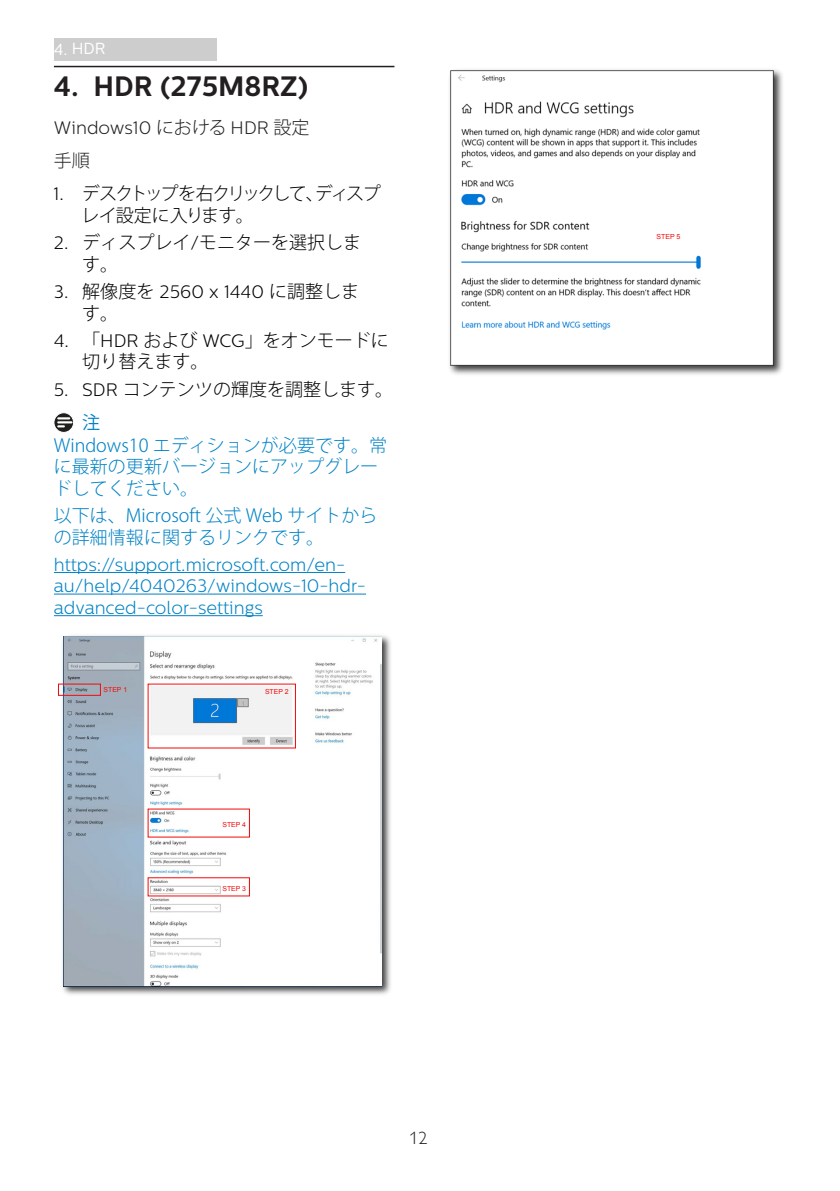
<style>
.page{position:relative;width:840px;height:1191px;background:#fff}
.page>*{position:absolute;margin:0;border:0;box-sizing:border-box;transform-origin:0 0}
.t1{font:700 28px "Centrale Sans";color:#231f20}
.Note_body{font:300 18px/21.6px "Centrale Sans";color:#0082c5}
.Note_body-2{font:300 18px/21.6px "Koz Go Std";color:#0082c5}
.t2{font:300 18px/21.6px "Koz Go Std";color:#000}
.t3{font:300 18px/21.6px "Koz Go Std";letter-spacing:-.085em;color:#000}
.t4{font:300 18px/21.6px "Centrale Sans";color:#000}
.chapter-paragraph{font:300 18px "Centrale Sans";color:#231f20}
.t5{font:300 18px "Gill Alt One";color:#231f20}
.chapter-paragraph-2{font:300 18px "Koz Go Std";color:#231f20}
.Heading_4_Blue{font:18px "Koz Go Std";color:#0082c5}
.t6{font:16px "Centrale Sans";color:#fff}
.t7{font:7px "Arial";color:#f20a0a}
.t8{font:6.8px "Arial";color:#f20a0a}
.s1{font-family:"Koz Go Std"}
.s2{font-family:"Centrale Sans"}
</style>
<div class="page">
<div style="left:54px;top:38px;width:162px;height:23px;background:#cdcdcd"></div>
<hr style="left:54px;top:66px;width:340px;height:1px;background:#231f20">
<hr style="left:54px;top:572px;width:291px;height:1px;background:#0082c5">
<hr style="left:54px;top:593px;width:312px;height:1px;background:#0082c5">
<hr style="left:54px;top:615px;width:209px;height:1px;background:#0082c5">
<svg style="left:54px;top:413px;width:20px;height:19px"></svg>
<div style="left:54px;top:413px;width:20px;height:19px;border:1px solid #fff;border-radius:50%"></div>
<svg style="left:58px;top:417px;width:13px;height:10px"></svg>
<img style="left:59px;top:635px;width:332px;height:360px">
<img style="left:63px;top:636px;width:318px;height:350px">
<img style="left:449px;top:69px;width:334px;height:306px">
<img style="left:450px;top:71px;width:322px;height:294px">
<p class="t6" style="left:54px;top:39px;width:53px">4. HDR</p>
<p class="t1" style="left:54px;top:69px;width:255px">4. HDR (275M8RZ)</p>
<p class="chapter-paragraph" style="left:54px;top:118px;width:257px">Windows10 <span class="s1">における</span> HDR <span class="s1">設定</span></p>
<p class="chapter-paragraph-2" style="left:54px;top:149px;width:37px">手順</p>
<p class="t3" style="left:81px;top:183px;width:301px;text-indent:-27px"><span class="s2">1.</span> デスクトップを右クリックして、ディスプレイ設定に入ります。</p>
<p class="t2" style="left:82px;top:232px;width:280px;text-indent:-28px"><span class="s2">2.</span> ディスプレイ<span class="s2">/</span>モニターを選択します。</p>
<p class="t4" style="left:82px;top:281px;width:278px;text-indent:-28px">3. <span class="s1">解像度を</span> 2560 x 1440 <span class="s1">に調整します。</span></p>
<p class="t2" style="left:82px;top:330px;width:308px;text-indent:-28px"><span class="s2">4.</span> 「<span class="s2">HDR</span> および <span class="s2">WCG</span>」をオンモードに切り替えます。</p>
<p class="t2" style="left:54px;top:378px;width:340px"><span class="s2">5. SDR</span> コンテンツの輝度を調整します。</p>
<p class="Heading_4_Blue" style="left:82px;top:411px;width:19px">注</p>
<p class="Note_body-2" style="left:54px;top:435px;width:334px">Windows10 エディションが必要です。常に最新の更新バージョンにアップグレードしてください。</p>
<p class="Note_body-2" style="left:54px;top:505px;width:325px">以下は、Microsoft 公式 Web サイトからの詳細情報に関するリンクです。</p>
<p class="Note_body" style="left:54px;top:553px;width:313px">https://support.microsoft.com/en&shy;au/help/4040263/windows-10-hdr&shy;advanced-color-settings</p>
<p class="t8" style="left:103px;top:685px;width:25px">STEP 1</p>
<p class="t8" style="left:265px;top:687px;width:25px">STEP 2</p>
<p class="t8" style="left:222px;top:820px;width:25px">STEP 4</p>
<p class="t8" style="left:222px;top:884px;width:25px">STEP 3</p>
<p class="t5" style="left:409px;top:1128px;width:19px">12</p>
<p class="t7" style="left:656px;top:232px;width:25px">STEP 5</p>
</div>
